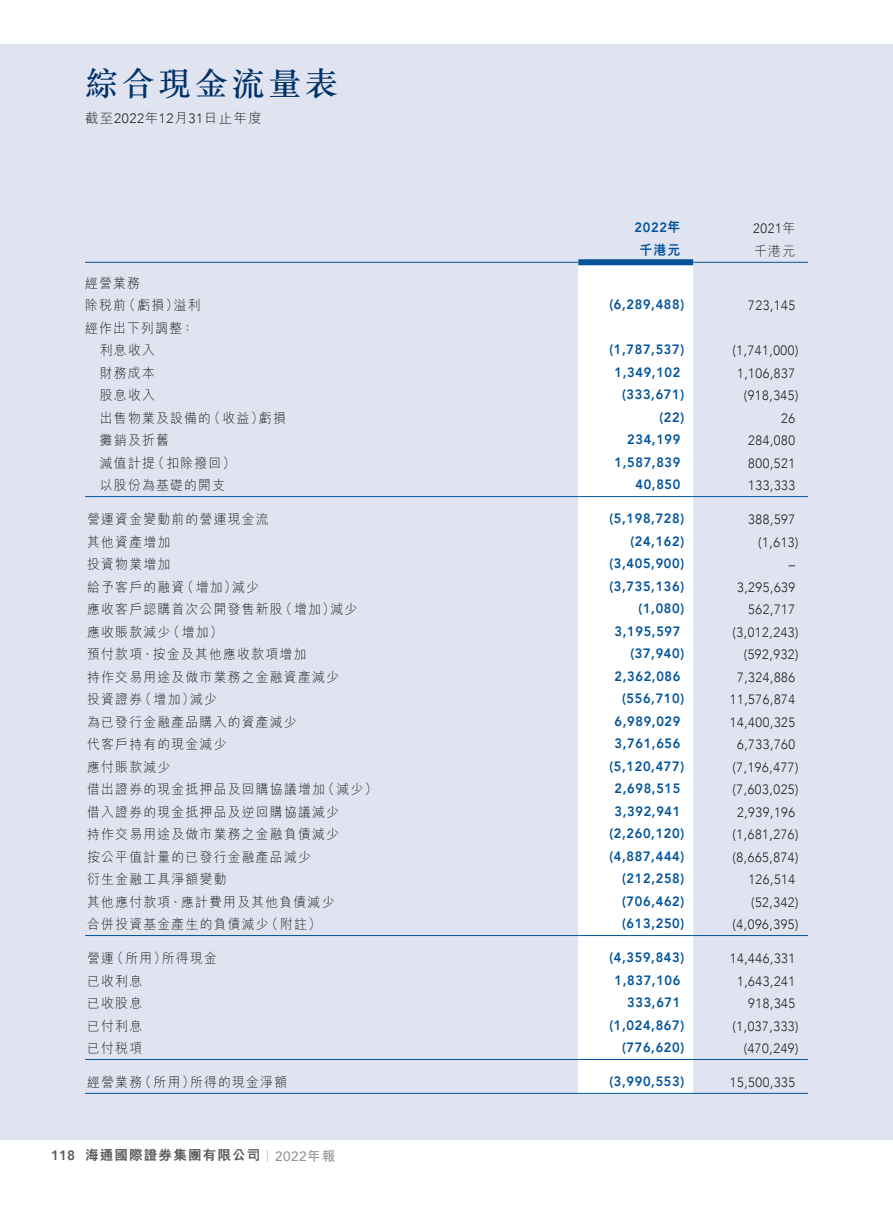
<style>
.page{position:relative;width:893px;height:1212px;background:#fff}
.page>*{position:absolute;margin:0;border:0;box-sizing:border-box;transform-origin:0 0}
.t1{font:500 33px "M Sung HK";letter-spacing:.11em;color:#013268}
.t2{font:300 13.5px/22.5px "M Hei HK";letter-spacing:.095em;color:#231f20;scale:.95 1}
.t3{font:800 13.5px "Avenir";letter-spacing:.05em;color:#02539a;scale:.95 1}
.t4{font:300 13.5px "Avenir";letter-spacing:.045em;color:#231f20;scale:.95 1}
.t5{font:800 13.5px "M Hei HK";letter-spacing:.09em;color:#57585a}
.t6{font:300 13.5px "M Hei HK";letter-spacing:.095em;color:#231f20}
.t7{font:800 13.5px "M Hei HK";color:#02539a;scale:.95 1}
.s1{font-family:"Avenir"}
.s2{font-family:"M Hei HK"}
.s3{font-family:"Adobe Ming Std";font-weight:300;color:#939598}
.s4{font-family:"Avenir";font-weight:500;color:#939598}
.s5{font-weight:700;color:#939598}
</style>
<div class="page">
<div style="left:0;top:45px;width:893px;height:1095px;background:#e0e4f1"></div>
<svg style="left:578px;top:265px;width:115px;height:828px;background:#fcfdfd"></svg>
<hr style="left:85px;top:262px;width:493px;height:1px;background:#02539a">
<div style="left:578px;top:259px;width:115px;height:6px;background:#02539a"></div>
<hr style="left:693px;top:262px;width:115px;height:1px;background:#02539a">
<hr style="left:85px;top:496px;width:493px;height:1px;background:#02539a">
<hr style="left:578px;top:496px;width:115px;height:1px;background:#02539a">
<hr style="left:693px;top:496px;width:115px;height:1px;background:#02539a">
<hr style="left:85px;top:935px;width:493px;height:1px;background:#02539a">
<hr style="left:578px;top:935px;width:115px;height:1px;background:#02539a">
<hr style="left:693px;top:935px;width:115px;height:1px;background:#02539a">
<hr style="left:85px;top:1059px;width:493px;height:1px;background:#02539a">
<hr style="left:578px;top:1059px;width:115px;height:1px;background:#02539a">
<hr style="left:693px;top:1059px;width:115px;height:1px;background:#02539a">
<hr style="left:85px;top:1093px;width:493px;height:1px;background:#02539a">
<hr style="left:578px;top:1093px;width:115px;height:1px;background:#02539a">
<hr style="left:693px;top:1093px;width:115px;height:1px;background:#02539a">
<h1 class="t1" style="left:85px;top:61px;width:254px">綜合現金流量表</h1>
<p class="t6" style="left:85px;top:111px;width:178px">截至<span class="s1">2022</span>年<span class="s1">12</span>月<span class="s1">31</span>日止年度</p>
<p class="t2" style="left:85px;top:271px;width:123px">經營業務<br>除稅前（虧損）溢利</p>
<p class="t2" style="left:100px;top:316px;width:101px;text-indent:-15px">經作出下列調整：利息收入</p>
<p class="t3" style="left:635px;top:217px;width:50px">2022<span class="s2">年</span></p>
<p class="t4" style="left:753px;top:221px;width:46px">2021<span class="s2">年</span></p>
<p class="t7" style="left:639px;top:243px;width:45px">千港元</p>
<p class="t2" style="left:754px;top:239px;width:45px">千港元</p>
<p class="t3" style="left:609px;top:294px;width:80px">(6,289,488)</p>
<p class="t4" style="left:748px;top:298px;width:51px">723,145</p>
<p class="t3" style="left:609px;top:339px;width:80px">(1,787,537)</p>
<p class="t4" style="left:733px;top:343px;width:71px">(1,741,000)</p>
<p class="t2" style="left:100px;top:361px;width:59px">財務成本</p>
<p class="t3" style="left:614px;top:361px;width:71px">1,349,102</p>
<p class="t4" style="left:737px;top:365px;width:63px">1,106,837</p>
<p class="t2" style="left:100px;top:384px;width:59px">股息收入</p>
<p class="t3" style="left:622px;top:384px;width:67px">(333,671)</p>
<p class="t4" style="left:744px;top:388px;width:59px">(918,345)</p>
<p class="t2" style="left:100px;top:406px;width:197px">出售物業及設備的（收益）虧損</p>
<p class="t3" style="left:659px;top:406px;width:28px">(22)</p>
<p class="t4" style="left:781px;top:410px;width:16px">26</p>
<p class="t2" style="left:100px;top:429px;width:74px">攤銷及折舊</p>
<p class="t3" style="left:627px;top:429px;width:57px">234,199</p>
<p class="t4" style="left:748px;top:433px;width:51px">284,080</p>
<p class="t2" style="left:100px;top:451px;width:144px">減值計提（扣除撥回）</p>
<p class="t3" style="left:614px;top:451px;width:71px">1,587,839</p>
<p class="t4" style="left:748px;top:455px;width:51px">800,521</p>
<p class="t2" style="left:100px;top:474px;width:133px">以股份為基礎的開支</p>
<p class="t3" style="left:635px;top:474px;width:49px">40,850</p>
<p class="t4" style="left:748px;top:478px;width:51px">133,333</p>
<p class="t2" style="left:87px;top:508px;width:193px">營運資金變動前的營運現金流</p>
<p class="t3" style="left:609px;top:508px;width:80px">(5,198,728)</p>
<p class="t4" style="left:748px;top:511px;width:51px">388,597</p>
<p class="t2" style="left:87px;top:530px;width:89px">其他資產增加</p>
<p class="t3" style="left:630px;top:530px;width:58px">(24,162)</p>
<p class="t4" style="left:758px;top:534px;width:44px">(1,613)</p>
<p class="t2" style="left:87px;top:553px;width:89px">投資物業增加</p>
<p class="t3" style="left:609px;top:553px;width:80px">(3,405,900)</p>
<p class="t4" style="left:789px;top:556px;width:8px">–</p>
<p class="t2" style="left:87px;top:575px;width:182px">給予客戶的融資（增加）減少</p>
<p class="t3" style="left:609px;top:575px;width:80px">(3,735,136)</p>
<p class="t4" style="left:737px;top:579px;width:63px">3,295,639</p>
<p class="t2" style="left:87px;top:598px;width:286px">應收客戶認購首次公開發售新股（增加）減少</p>
<p class="t3" style="left:639px;top:598px;width:49px">(1,080)</p>
<p class="t4" style="left:748px;top:601px;width:51px">562,717</p>
<p class="t2" style="left:87px;top:620px;width:144px">應收賬款減少（增加）</p>
<p class="t3" style="left:615px;top:620px;width:71px">3,195,597</p>
<p class="t4" style="left:733px;top:624px;width:71px">(3,012,243)</p>
<p class="t2" style="left:87px;top:643px;width:232px">預付款項、按金及其他應收款項增加</p>
<p class="t3" style="left:630px;top:643px;width:58px">(37,940)</p>
<p class="t4" style="left:744px;top:646px;width:59px">(592,932)</p>
<p class="t2" style="left:87px;top:665px;width:267px">持作交易用途及做市業務之金融資產減少</p>
<p class="t3" style="left:615px;top:665px;width:71px">2,362,086</p>
<p class="t4" style="left:737px;top:669px;width:63px">7,324,886</p>
<p class="t2" style="left:87px;top:688px;width:138px">投資證券（增加）減少</p>
<p class="t3" style="left:622px;top:688px;width:67px">(556,710)</p>
<p class="t4" style="left:730px;top:691px;width:70px">11,576,874</p>
<p class="t2" style="left:87px;top:710px;width:222px">為已發行金融產品購入的資產減少</p>
<p class="t3" style="left:615px;top:710px;width:71px">6,989,029</p>
<p class="t4" style="left:730px;top:714px;width:70px">14,400,325</p>
<p class="t2" style="left:87px;top:733px;width:148px">代客戶持有的現金減少</p>
<p class="t3" style="left:615px;top:733px;width:71px">3,761,656</p>
<p class="t4" style="left:737px;top:736px;width:63px">6,733,760</p>
<p class="t2" style="left:87px;top:755px;width:89px">應付賬款減少</p>
<p class="t3" style="left:609px;top:755px;width:80px">(5,120,477)</p>
<p class="t4" style="left:733px;top:759px;width:71px">(7,196,477)</p>
<p class="t2" style="left:87px;top:778px;width:307px">借出證券的現金抵押品及回購協議增加（減少）</p>
<p class="t3" style="left:615px;top:778px;width:71px">2,698,515</p>
<p class="t4" style="left:733px;top:781px;width:71px">(7,603,025)</p>
<p class="t2" style="left:87px;top:800px;width:267px">借入證券的現金抵押品及逆回購協議減少</p>
<p class="t3" style="left:615px;top:800px;width:71px">3,392,941</p>
<p class="t4" style="left:737px;top:804px;width:63px">2,939,196</p>
<p class="t2" style="left:87px;top:823px;width:267px">持作交易用途及做市業務之金融負債減少</p>
<p class="t3" style="left:609px;top:823px;width:80px">(2,260,120)</p>
<p class="t4" style="left:733px;top:826px;width:71px">(1,681,276)</p>
<p class="t2" style="left:87px;top:845px;width:237px">按公平值計量的已發行金融產品減少</p>
<p class="t3" style="left:609px;top:845px;width:80px">(4,887,444)</p>
<p class="t4" style="left:733px;top:849px;width:71px">(8,665,874)</p>
<p class="t2" style="left:87px;top:868px;width:148px">衍生金融工具淨額變動</p>
<p class="t3" style="left:622px;top:868px;width:67px">(212,258)</p>
<p class="t4" style="left:748px;top:871px;width:51px">126,514</p>
<p class="t2" style="left:87px;top:890px;width:262px">其他應付款項、應計費用及其他負債減少</p>
<p class="t3" style="left:622px;top:890px;width:67px">(706,462)</p>
<p class="t4" style="left:751px;top:894px;width:51px">(52,342)</p>
<p class="t2" style="left:87px;top:913px;width:248px">合併投資基金產生的負債減少（附註）</p>
<p class="t3" style="left:622px;top:913px;width:67px">(613,250)</p>
<p class="t4" style="left:733px;top:916px;width:71px">(4,096,395)</p>
<p class="t2" style="left:87px;top:947px;width:138px">營運（所用）所得現金</p>
<p class="t3" style="left:609px;top:947px;width:80px">(4,359,843)</p>
<p class="t4" style="left:730px;top:950px;width:70px">14,446,331</p>
<p class="t2" style="left:87px;top:969px;width:59px">已收利息</p>
<p class="t3" style="left:615px;top:969px;width:71px">1,837,106</p>
<p class="t4" style="left:737px;top:973px;width:63px">1,643,241</p>
<p class="t2" style="left:87px;top:992px;width:59px">已收股息</p>
<p class="t3" style="left:627px;top:992px;width:57px">333,671</p>
<p class="t4" style="left:748px;top:995px;width:51px">918,345</p>
<p class="t2" style="left:87px;top:1014px;width:59px">已付利息</p>
<p class="t3" style="left:609px;top:1014px;width:80px">(1,024,867)</p>
<p class="t4" style="left:733px;top:1018px;width:71px">(1,037,333)</p>
<p class="t2" style="left:87px;top:1037px;width:59px">已付稅項</p>
<p class="t3" style="left:622px;top:1037px;width:67px">(776,620)</p>
<p class="t4" style="left:744px;top:1040px;width:59px">(470,249)</p>
<p class="t2" style="left:87px;top:1070px;width:212px">經營業務（所用）所得的現金淨額</p>
<p class="t3" style="left:609px;top:1071px;width:80px">(3,990,553)</p>
<p class="t4" style="left:730px;top:1074px;width:70px">15,500,335</p>
<p class="t5" style="left:51px;top:1148px;width:286px"><span class="s1">118</span> 海通國際證券集團有限公司<span class="s3">｜</span><span class="s4">2022</span><span class="s5">年報</span></p>
</div>
